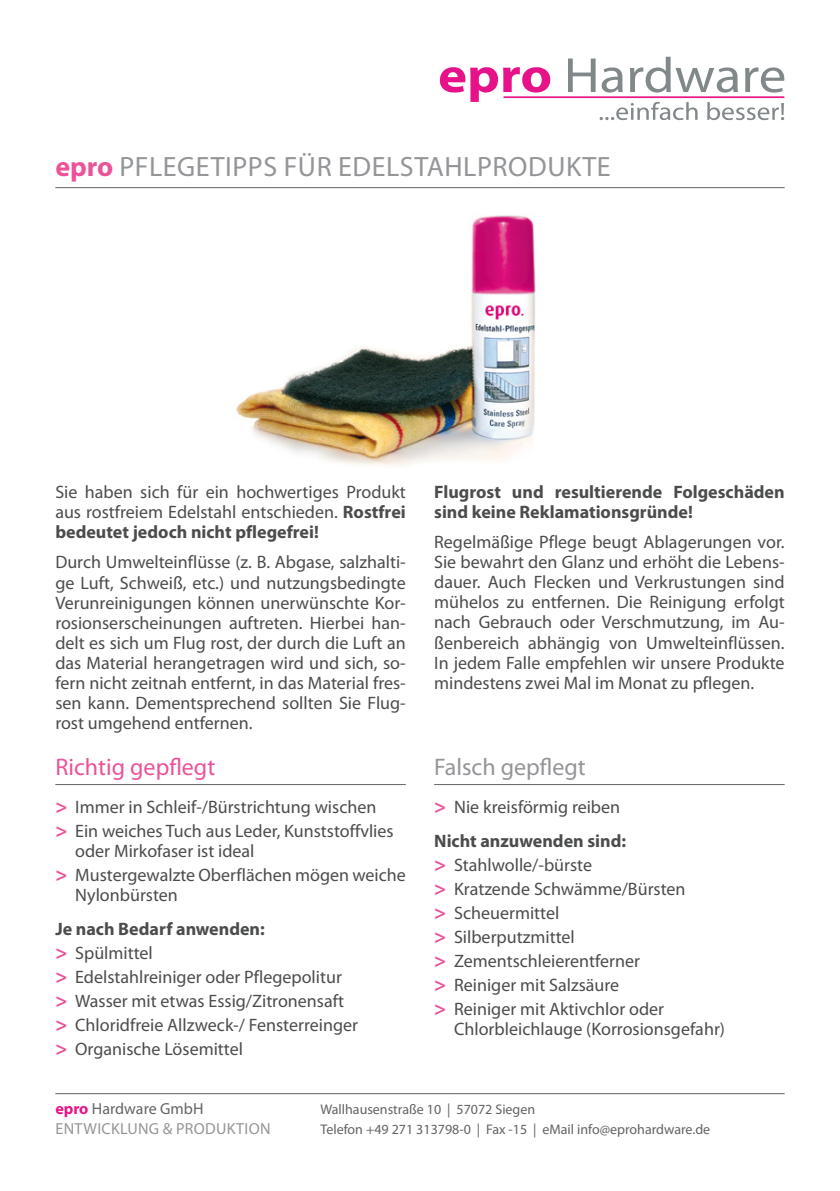
<style>
.page{position:relative;width:840px;height:1191px;background:#fff}
.page>*{position:absolute;margin:0;border:0;box-sizing:border-box;transform-origin:0 0}
.t1{font:28px "Myriad Pro";letter-spacing:.02em;color:#939598}
.t2{font:24px "Myriad Pro";color:#ec5299}
.t3{font:24px "Myriad Pro";color:#939598}
.t4{font:18px/20px "Myriad Pro";color:#4b4c4d}
.t5{font:700 18px/20px "Myriad Pro";color:#4b4c4d}
.t6{font:16px/20px "Myriad Pro";letter-spacing:.02em;color:#939598}
.t7{font:14px/20px "Myriad Pro";color:#636366}
.s1{font-weight:700;color:#ec5299}
.s2{font-weight:700}
.s3{font-weight:700;font-size:20px;color:#ec5299}
.s4{font-weight:700;color:#e81589}
.s5{color:#636366}
</style>
<div class="page">
<svg style="left:568px;top:58px;width:27px;height:34px"></svg>
<svg style="left:601px;top:67px;width:21px;height:26px"></svg>
<svg style="left:745px;top:67px;width:39px;height:26px"></svg>
<svg style="left:630px;top:57px;width:107px;height:36px"></svg>
<svg style="left:707px;top:102px;width:76px;height:18px"></svg>
<svg style="left:599px;top:102px;width:98px;height:18px"></svg>
<svg style="left:439px;top:67px;width:112px;height:35px"></svg>
<hr style="left:504px;top:96px;width:279px;height:2px;background:#e71889">
<hr style="left:55px;top:187px;width:729px;height:1px;background:#636366">
<img style="left:236px;top:215px;width:300px;height:251px">
<hr style="left:434px;top:784px;width:350px;height:1px;background:#636366">
<hr style="left:55px;top:784px;width:350px;height:1px;background:#636366">
<hr style="left:55px;top:1093px;width:729px;height:1px;background:#636366">
<h1 class="t1" style="left:55px;top:149px;width:556px"><span class="s1">epro</span> PFLEGETIPPS FÜR EDELSTAHLPRODUKTE</h1>
<p class="t4" style="left:55px;top:482px;width:352px;text-align:justify">Sie haben sich für ein hochwertiges Produkt aus rostfreiem Edelstahl entschieden. <span class="s2">Rostfrei bedeutet jedoch nicht pflegefrei!</span></p>
<p class="t4" style="left:55px;top:552px;width:352px;text-align:justify">Durch Umwelteinflüsse (z. B. Abgase, salzhalti&shy;ge Luft, Schweiß, etc.) und nutzungsbedingte Verunreinigungen können unerwünschte Kor&shy;rosionserscheinungen auftreten. Hierbei han&shy;delt es sich um Flug rost, der durch die Luft an das Material herangetragen wird und sich, so&shy;fern nicht zeitnah entfernt, in das Material fres&shy;sen kann. Dementsprechend sollten Sie Flug&shy;rost umgehend entfernen.</p>
<p class="t5" style="left:434px;top:482px;width:352px">Flugrost und resultierende Folgeschäden sind keine Reklamationsgründe!</p>
<p class="t4" style="left:434px;top:532px;width:352px;text-align:justify">Regelmäßige Pflege beugt Ablagerungen vor.<br>Sie bewahrt den Glanz und erhöht die Lebens&shy;dauer. Auch Flecken und Verkrustungen sind mühelos zu entfernen. Die Reinigung erfolgt nach Gebrauch oder Verschmutzung, im Au&shy;ßenbereich abhängig von Umwelteinflüssen.<br>In jedem Falle empfehlen wir unsere Produkte mindestens zwei Mal im Monat zu pflegen.</p>
<h2 class="t2" style="left:55px;top:752px;width:161px">Richtig gepflegt</h2>
<h2 class="t3" style="left:434px;top:752px;width:153px">Falsch gepflegt</h2>
<p class="t4" style="left:55px;top:795px;width:339px;line-height:24px"><span class="s3">&gt;</span> Immer in Schleif-/Bürstrichtung wischen<br><span class="s3">&gt;</span> Ein weiches Tuch aus Leder, Kunststoffvlies</p>
<p class="t4" style="left:55px;top:839px;width:352px;line-height:24px;text-indent:20px">oder Mirkofaser ist ideal<br><span class="s3">&gt;</span> Mustergewalzte Oberflächen mögen weiche</p>
<p class="t4" style="left:75px;top:885px;width:104px">Nylonbürsten</p>
<p class="t4" style="left:55px;top:917px;width:304px;line-height:24px"><span class="s2">Je nach Bedarf anwenden:<br></span><span class="s3">&gt;</span> Spülmittel<br><span class="s3">&gt;</span> Edelstahlreiniger oder Pflegepolitur <span class="s3">&gt;</span> Wasser mit etwas Essig/Zitronensaft <span class="s3">&gt;</span> Chloridfreie Allzweck-/ Fensterreinger <span class="s3">&gt;</span> Organische Lösemittel</p>
<p class="t4" style="left:434px;top:790px;width:193px;line-height:34px"><span class="s3">&gt;</span> Nie kreisförmig reiben<br><span class="s2">Nicht anzuwenden sind:</span></p>
<p class="t4" style="left:434px;top:853px;width:253px;line-height:24px"><span class="s3">&gt;</span> Stahlwolle/-bürste<br><span class="s3">&gt;</span> Kratzende Schwämme/Bürsten <span class="s3">&gt;</span> Scheuermittel<br><span class="s3">&gt;</span> Silberputzmittel<br><span class="s3">&gt;</span> Zementschleierentferner<br><span class="s3">&gt;</span> Reiniger mit Salzsäure<br><span class="s3">&gt;</span> Reiniger mit Aktivchlor oder</p>
<p class="t4" style="left:454px;top:1019px;width:272px">Chlorbleichlauge (Korrosionsgefahr)</p>
<p class="t6" style="left:55px;top:1098px;width:217px"><span class="s4">epro</span> <span class="s5">Hardware GmbH<br></span>ENTWICKLUNG &amp; PRODUKTION</p>
<p class="t7" style="left:320px;top:1098px;width:391px">Wallhausenstraße 10 | 57072 Siegen<br>Telefon +49 271 313798-0 | Fax -15 | eMail info@eprohardware.de</p>
</div>
